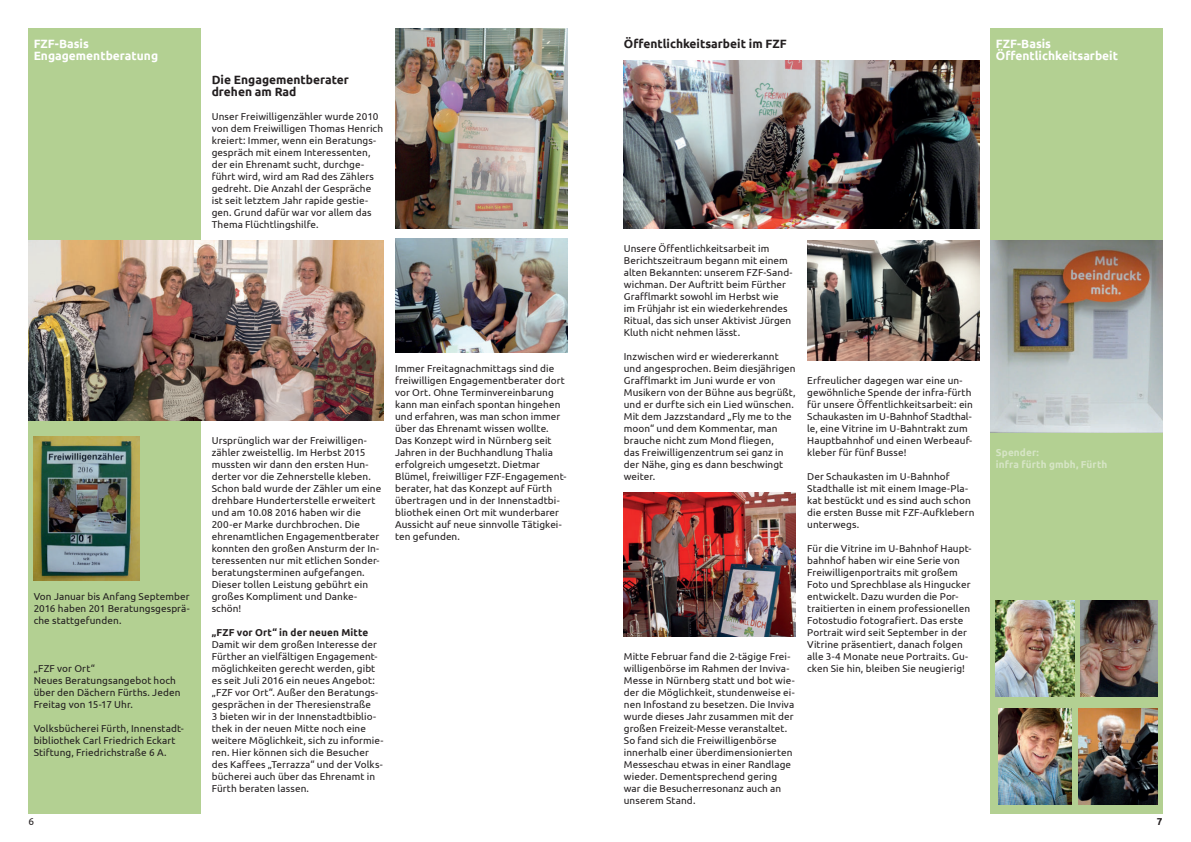
<style>
.page{position:relative;width:1191px;height:842px;background:#fff}
.page>*{position:absolute;margin:0;border:0;box-sizing:border-box;transform-origin:0 0}
.t1{font:700 12px/12px "Ubuntu";color:#fff}
.t2{font:700 12px/12px "Ubuntu";color:#231f20}
.t3{font:10px/12px "Ubuntu";letter-spacing:.005em;color:#231f20}
.t4{font:700 10px/12px "Ubuntu";letter-spacing:.01em;color:#d6e5c5}
.t5{font:700 10px "Ubuntu";letter-spacing:.01em;color:#231f20}
</style>
<div class="page">
<div style="left:28px;top:28px;width:172px;height:786px;background:#b3d092"></div>
<div style="left:990px;top:28px;width:172px;height:786px;background:#b3d092"></div>
<img style="left:624px;top:492px;width:172px;height:145px">
<img style="left:395px;top:28px;width:172px;height:200px">
<img style="left:395px;top:238px;width:172px;height:114px">
<img style="left:624px;top:60px;width:355px;height:168px">
<img style="left:28px;top:240px;width:356px;height:180px">
<img style="left:807px;top:240px;width:172px;height:120px">
<img style="left:1080px;top:600px;width:77px;height:96px">
<img style="left:999px;top:708px;width:72px;height:96px">
<img style="left:1079px;top:708px;width:78px;height:96px">
<img style="left:996px;top:600px;width:78px;height:96px">
<img style="left:34px;top:437px;width:106px;height:144px">
<img style="left:990px;top:240px;width:172px;height:192px">
<p class="t1" style="left:34px;top:38px;width:126px">FZF-Basis<br>Engagementberatung</p>
<p class="t2" style="left:212px;top:74px;width:139px">Die Engagementberater drehen am Rad</p>
<p class="t3" style="left:212px;top:111px;width:173px">Unser Freiwilligenzähler wurde 2010 von dem Freiwilligen Thomas Henrich kreiert: Immer, wenn ein Beratungs&shy;gespräch mit einem Interessenten, der ein Ehrenamt sucht, durchge&shy;führt wird, wird am Rad des Zählers gedreht. Die Anzahl der Gespräche ist seit letztem Jahr rapide gestie&shy;gen. Grund dafür war vor allem das Thema Flüchtlingshilfe.</p>
<p class="t3" style="left:34px;top:591px;width:158px;text-align:justify">Von Januar bis Anfang September 2016 haben 201 Beratungsgesprä&shy;che stattgefunden.</p>
<p class="t3" style="left:34px;top:663px;width:148px">„FZF vor Ort“<br>Neues Beratungsangebot hoch über den Dächern Fürths. Jeden<br>Freitag von 15-17 Uhr.</p>
<p class="t3" style="left:34px;top:723px;width:151px">Volksbücherei Fürth, Innenstadt&shy;bibliothek Carl Friedrich Eckart<br>Stiftung, Friedrichstraße 6 A.</p>
<p class="t3" style="left:212px;top:435px;width:171px">Ursprünglich war der Freiwilligen&shy;zähler zweistellig. Im Herbst 2015 mussten wir dann den ersten Hun&shy;derter vor die Zehnerstelle kleben.<br>Schon bald wurde der Zähler um eine drehbare Hunderterstelle erweitert und am 10.08 2016 haben wir die<br>200-er Marke durchbrochen. Die ehrenamtlichen Engagementberater konnten den großen Ansturm der In&shy;teressenten nur mit etlichen Sonder&shy;beratungsterminen aufgefangen.<br>Dieser tollen Leistung gebührt ein großes Kompliment und Danke&shy;schön!</p>
<p class="t5" style="left:212px;top:628px;width:158px">„FZF vor Ort“ in der neuen Mitte</p>
<p class="t3" style="left:212px;top:639px;width:173px">Damit wir dem großen Interesse der Fürther an vielfältigen Engagement&shy;möglichkeiten gerecht werden, gibt es seit Juli 2016 ein neues Angebot: „FZF vor Ort“. Außer den Beratungs&shy;gesprächen in der Theresienstraße<br>3 bieten wir in der Innenstadtbiblio&shy;thek in der neuen Mitte noch eine weitere Möglichkeit, sich zu informie&shy;ren. Hier können sich die Besucher des Kaffees „Terrazza“ und der Volks&shy;bücherei auch über das Ehrenamt in Fürth beraten lassen.</p>
<p class="t3" style="left:395px;top:363px;width:173px">Immer Freitagnachmittags sind die freiwilligen Engagementberater dort vor Ort. Ohne Terminvereinbarung kann man einfach spontan hingehen und erfahren, was man schon immer über das Ehrenamt wissen wollte.<br>Das Konzept wird in Nürnberg seit Jahren in der Buchhandlung Thalia erfolgreich umgesetzt. Dietmar Blümel, freiwilliger FZF-Engagement&shy;berater, hat das Konzept auf Fürth übertragen und in der Innenstadtbi&shy;bliothek einen Ort mit wunderbarer Aussicht auf neue sinnvolle Tätigkei&shy;ten gefunden.</p>
<p class="t2" style="left:624px;top:38px;width:164px">Öffentlichkeitsarbeit im FZF</p>
<p class="t1" style="left:996px;top:38px;width:124px">FZF-Basis<br>Öffentlichkeitsarbeit</p>
<p class="t3" style="left:624px;top:242px;width:170px">Unsere Öffentlichkeitsarbeit im Berichtszeitraum begann mit einem alten Bekannten: unserem FZF-Sand&shy;wichman. Der Auftritt beim Fürther Grafflmarkt sowohl im Herbst wie<br>im Frühjahr ist ein wiederkehrendes Ritual, das sich unser Aktivist Jürgen Kluth nicht nehmen lässt.</p>
<p class="t3" style="left:624px;top:351px;width:173px">Inzwischen wird er wiedererkannt und angesprochen. Beim diesjährigen<br>Grafflmarkt im Juni wurde er von<br>Musikern von der Bühne aus begrüßt, und er durfte sich ein Lied wünschen.<br>Mit dem Jazzstandard „Fly me to the moon“ und dem Kommentar, man brauche nicht zum Mond fliegen,<br>das Freiwilligenzentrum sei ganz in der Nähe, ging es dann beschwingt weiter.</p>
<p class="t3" style="left:624px;top:651px;width:172px">Mitte Februar fand die 2-tägige Frei&shy;willigenbörse im Rahmen der Inviva-Messe in Nürnberg statt und bot wie&shy;der die Möglichkeit, stundenweise ei&shy;nen Infostand zu besetzen. Die Inviva wurde dieses Jahr zusammen mit der großen Freizeit-Messe veranstaltet.<br>So fand sich die Freiwilligenbörse innerhalb einer überdimensionierten Messeschau etwas in einer Randlage wieder. Dementsprechend gering war die Besucherresonanz auch an unserem Stand.</p>
<p class="t3" style="left:807px;top:375px;width:167px">Erfreulicher dagegen war eine un&shy;gewöhnliche Spende der infra-fürth für unsere Öffentlichkeitsarbeit: ein Schaukasten im U-Bahnhof Stadthal&shy;le, eine Vitrine im U-Bahntrakt zum Hauptbahnhof und einen Werbeauf&shy;kleber für fünf Busse!</p>
<p class="t3" style="left:807px;top:471px;width:169px">Der Schaukasten im U-Bahnhof<br>Stadthalle ist mit einem Image-Pla&shy;kat bestückt und es sind auch schon die ersten Busse mit FZF-Aufklebern unterwegs.</p>
<p class="t3" style="left:807px;top:543px;width:166px">Für die Vitrine im U-Bahnhof Haupt&shy;bahnhof haben wir eine Serie von Freiwilligenportraits mit großem Foto und Sprechblase als Hingucker entwickelt. Dazu wurden die Por&shy;traitierten in einem professionellen Fotostudio fotografiert. Das erste Portrait wird seit September in der Vitrine präsentiert, danach folgen alle 3-4 Monate neue Portraits. Gu&shy;cken Sie hin, bleiben Sie neugierig!</p>
<p class="t4" style="left:996px;top:447px;width:113px">Spender:<br>infra fürth gmbh, Fürth</p>
<p class="t3" style="left:28px;top:816px;width:7px">6</p>
<p class="t5" style="left:1157px;top:817px;width:7px">7</p>
</div>
